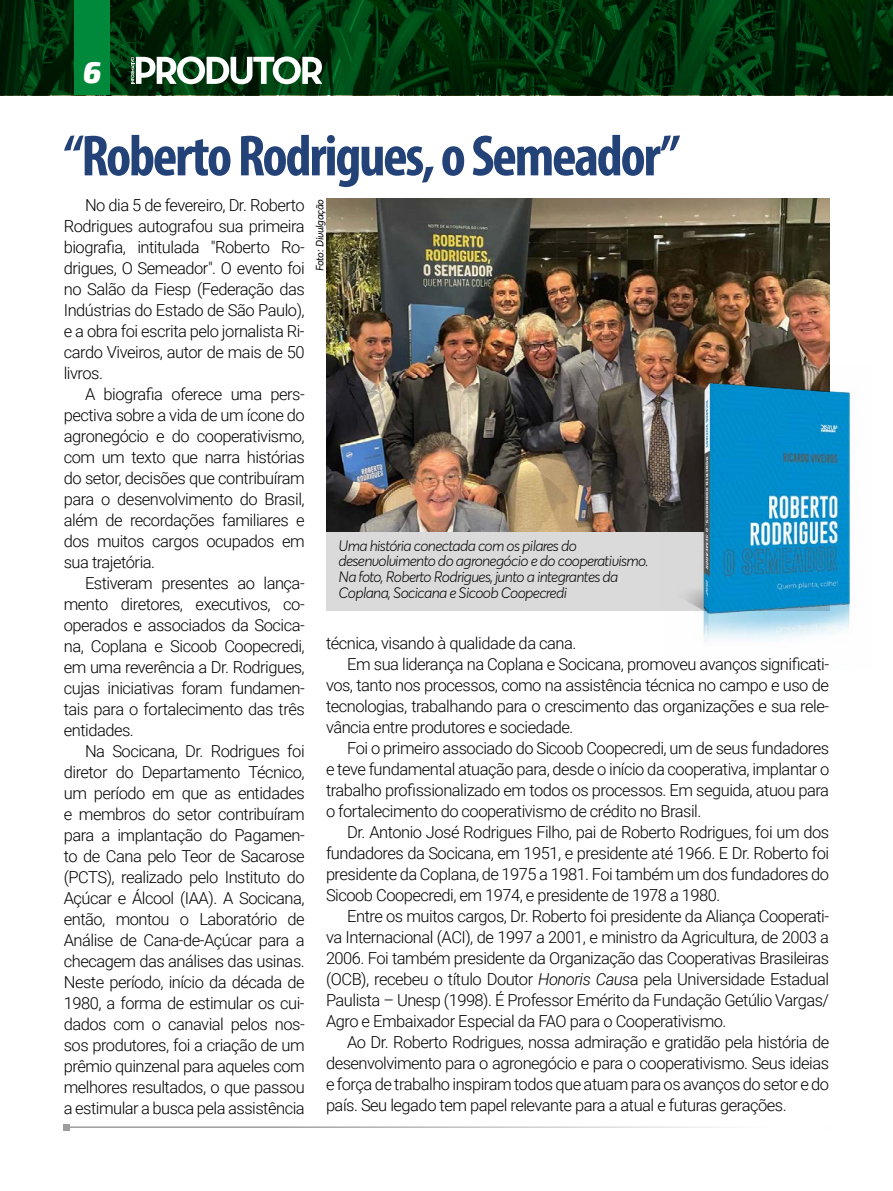
<style>
.page{position:relative;width:893px;height:1191px;background:#fff}
.page>*{position:absolute;margin:0;border:0;box-sizing:border-box;transform-origin:0 0}
.t1{font:700 condensed 58.5px "Myriad Pro";letter-spacing:-.04em;color:#234277}
.t2{font:italic 900 30px "Exo 2";color:#fff}
.t3{font:300 16.5px/21px "Roboto";letter-spacing:-.03em;color:#000;text-align:justify}
.t4{font:italic 300 15px/15.6px "Averta";letter-spacing:-.04em;color:#000}
.t5{font:italic 10.5px "Averta";letter-spacing:-.04em;color:#000}
.s1{font-style:italic}
</style>
<div class="page">
<img style="left:0;top:0;width:893px;height:95px">
<div style="left:74px;top:0;width:36px;height:95px;background:#00893a"></div>
<svg style="left:131px;top:56px;width:191px;height:28px"></svg>
<hr style="left:67px;top:1126px;width:759px;height:2px;background:#9d9d9c">
<svg style="left:64px;top:1124px;width:6px;height:6px"></svg>
<div style="left:326px;top:531px;width:503px;height:80px;background:#dadada"></div>
<img style="left:326px;top:198px;width:503px;height:333px">
<img style="left:661px;top:366px;width:191px;height:277px">
<h2 class="t2" style="left:83px;top:54px;width:20px">6</h2>
<h1 class="t1" style="left:64px;top:119px;width:618px">“Roberto Rodrigues, o Semeador”</h1>
<p class="t3" style="left:64px;top:194px;width:242px;text-indent:21px">No dia 5 de fevereiro, Dr. Roberto Rodrigues autografou sua primeira biografia, intitulada "Roberto Ro&shy;drigues, O Semeador". O evento foi no Salão da Fiesp (Federação das Indústrias do Estado de São Paulo), e a obra foi escrita pelo jornalista Ri&shy;cardo Viveiros, autor de mais de 50 livros.</p>
<p class="t3" style="left:64px;top:383px;width:243px;text-indent:21px">A biografia oferece uma pers&shy;pectiva sobre a vida de um ícone do agronegócio e do cooperativismo, com um texto que narra histórias do setor, decisões que contribuíram para o desenvolvimento do Brasil, além de recordações familiares e dos muitos cargos ocupados em sua trajetória.</p>
<p class="t3" style="left:64px;top:572px;width:242px;text-indent:21px">Estiveram presentes ao lança&shy;mento diretores, executivos, co&shy;operados e associados da Socica&shy;na, Coplana e Sicoob Coopecredi, em uma reverência a Dr. Rodrigues, cujas iniciativas foram fundamen&shy;tais para o fortalecimento das três entidades.</p>
<p class="t3" style="left:64px;top:740px;width:242px;text-indent:21px">Na Socicana, Dr. Rodrigues foi diretor do Departamento Técnico, um período em que as entidades e membros do setor contribuíram para a implantação do Pagamen&shy;to de Cana pelo Teor de Sacarose (PCTS), realizado pelo Instituto do Açúcar e Álcool (IAA). A Socicana, então, montou o Laboratório de Análise de Cana-de-Açúcar para a checagem das análises das usinas.<br>Neste período, início da década de 1980, a forma de estimular os cui&shy;dados com o canavial pelos nos&shy;sos produtores, foi a criação de um prêmio quinzenal para aqueles com melhores resultados, o que passou a estimular a busca pela assistência</p>
<p class="t5" style="left:313px;top:271px;width:73px;rotate:-90deg">Foto: Divulgação</p>
<p class="t4" style="left:338px;top:537px;width:312px">Uma história conectada com os pilares do desenvolvimento do agronegócio e do cooperativismo.<br>Na foto, Roberto Rodrigues, junto a integrantes da Coplana, Socicana e Sicoob Coopecredi</p>
<p class="t3" style="left:326px;top:632px;width:252px">técnica, visando à qualidade da cana.</p>
<p class="t3" style="left:347px;top:653px;width:483px">Em sua liderança na Coplana e Socicana, promoveu avanços significati-</p>
<p class="t3" style="left:326px;top:674px;width:504px">vos, tanto nos processos, como na assistência técnica no campo e uso de</p>
<p class="t3" style="left:326px;top:695px;width:505px">tecnologias, trabalhando para o crescimento das organizações e sua rele-</p>
<p class="t3" style="left:326px;top:716px;width:249px">vância entre produtores e sociedade.</p>
<p class="t3" style="left:347px;top:737px;width:483px">Foi o primeiro associado do Sicoob Coopecredi, um de seus fundadores</p>
<p class="t3" style="left:326px;top:758px;width:505px">e teve fundamental atuação para, desde o início da cooperativa, implantar o</p>
<p class="t3" style="left:326px;top:779px;width:505px">trabalho profissionalizado em todos os processos. Em seguida, atuou para</p>
<p class="t3" style="left:326px;top:800px;width:377px">o fortalecimento do cooperativismo de crédito no Brasil.</p>
<p class="t3" style="left:347px;top:821px;width:483px">Dr. Antonio José Rodrigues Filho, pai de Roberto Rodrigues, foi um dos</p>
<p class="t3" style="left:326px;top:842px;width:505px">fundadores da Socicana, em 1951, e presidente até 1966. E Dr. Roberto foi</p>
<p class="t3" style="left:326px;top:863px;width:505px">presidente da Coplana, de 1975 a 1981. Foi também um dos fundadores do</p>
<p class="t3" style="left:326px;top:884px;width:396px">Sicoob Coopecredi, em 1974, e presidente de 1978 a 1980.</p>
<p class="t3" style="left:347px;top:905px;width:483px">Entre os muitos cargos, Dr. Roberto foi presidente da Aliança Cooperati-</p>
<p class="t3" style="left:326px;top:926px;width:505px">va Internacional (ACI), de 1997 a 2001, e ministro da Agricultura, de 2003 a</p>
<p class="t3" style="left:326px;top:947px;width:505px">2006. Foi também presidente da Organização das Cooperativas Brasileiras</p>
<p class="t3" style="left:326px;top:968px;width:505px">(OCB), recebeu o título Doutor <span class="s1">Honoris Caus</span>a pela Universidade Estadual</p>
<p class="t3" style="left:326px;top:989px;width:505px">Paulista – Unesp (1998). É Professor Emérito da Fundação Getúlio Vargas/</p>
<p class="t3" style="left:326px;top:1010px;width:402px">Agro e Embaixador Especial da FAO para o Cooperativismo.</p>
<p class="t3" style="left:347px;top:1031px;width:483px">Ao Dr. Roberto Rodrigues, nossa admiração e gratidão pela história de</p>
<p class="t3" style="left:326px;top:1052px;width:505px">desenvolvimento para o agronegócio e para o cooperativismo. Seus ideias</p>
<p class="t3" style="left:326px;top:1073px;width:505px">e força de trabalho inspiram todos que atuam para os avanços do setor e do</p>
<p class="t3" style="left:326px;top:1094px;width:462px">país. Seu legado tem papel relevante para a atual e futuras gerações.</p>
</div>
